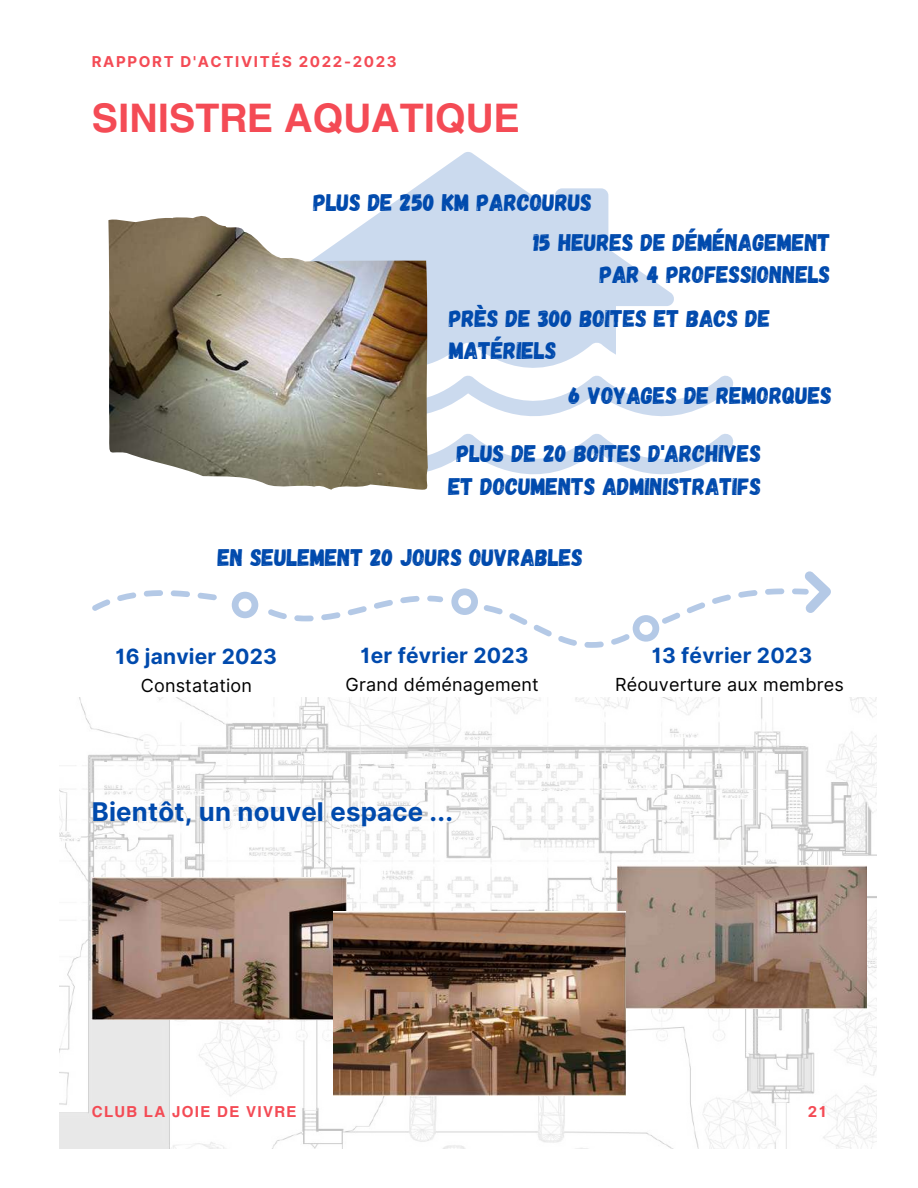
<style>
.page{position:relative;width:918px;height:1188px;background:#fff}
.page>*{position:absolute;margin:0;border:0;box-sizing:border-box;transform-origin:0 0}
.t1{font:700 39px "Helios";color:#f44b55}
.t2{font:700 25.8px "Inter";letter-spacing:.01em;color:#004aad}
.t3{font:24px/32.7px "Gagalin";color:#004aad;text-align:center}
.t4{font:700 21px "Inter";letter-spacing:.01em;color:#004aad}
.t5{font:18px "Inter";letter-spacing:.01em;color:#000}
.t6{font:700 15px "Inter";letter-spacing:.11em;color:#f44b55}
.t7{font:700 15px "Helios";letter-spacing:.085em;color:#f44b55}
</style>
<div class="page">
<img style="left:60px;top:697px;width:816px;height:452px">
<img style="left:617px;top:865px;width:250px;height:143px">
<img style="left:92px;top:877px;width:254px;height:143px">
<img style="left:333px;top:911px;width:293px;height:185px">
<svg style="left:428px;top:375px;width:305px;height:99px"></svg>
<svg style="left:375px;top:152px;width:300px;height:244px;fill:#cbdaee"></svg>
<img style="left:108px;top:216px;width:320px;height:274px">
<svg style="left:232px;top:592px;width:26px;height:26px"></svg>
<svg style="left:144px;top:590px;width:19px;height:7px"></svg>
<svg style="left:171px;top:590px;width:19px;height:7px"></svg>
<svg style="left:197px;top:593px;width:20px;height:7px"></svg>
<svg style="left:92px;top:599px;width:19px;height:12px"></svg>
<svg style="left:117px;top:592px;width:19px;height:9px"></svg>
<svg style="left:374px;top:600px;width:19px;height:9px"></svg>
<svg style="left:400px;top:596px;width:20px;height:7px"></svg>
<svg style="left:347px;top:606px;width:20px;height:9px"></svg>
<svg style="left:427px;top:596px;width:16px;height:6px"></svg>
<svg style="left:294px;top:615px;width:20px;height:6px"></svg>
<svg style="left:268px;top:609px;width:19px;height:10px"></svg>
<svg style="left:321px;top:612px;width:20px;height:8px"></svg>
<svg style="left:451px;top:588px;width:52px;height:27px"></svg>
<svg style="left:558px;top:636px;width:19px;height:10px"></svg>
<svg style="left:584px;top:642px;width:20px;height:6px"></svg>
<svg style="left:509px;top:613px;width:43px;height:23px"></svg>
<svg style="left:765px;top:588px;width:19px;height:7px"></svg>
<svg style="left:611px;top:602px;width:94px;height:43px"></svg>
<svg style="left:792px;top:571px;width:39px;height:42px"></svg>
<svg style="left:738px;top:590px;width:20px;height:8px"></svg>
<svg style="left:712px;top:594px;width:19px;height:10px"></svg>
<p class="t6" style="left:92px;top:53px;width:306px">RAPPORT D'ACTIVITÉS 2022-2023</p>
<h1 class="t1" style="left:92px;top:93px;width:429px">SINISTRE AQUATIQUE</h1>
<p class="t3" style="left:313px;top:184px;width:280px">PLUS DE 250 KM PARCOURUS</p>
<p class="t3" style="left:533px;top:225px;width:299px;text-align:right">15 HEURES DE DÉMÉNAGEMENT<br>PAR 4 PROFESSIONNELS</p>
<p class="t3" style="left:449px;top:301px;width:323px;text-align:left">PRÈS DE 300 BOITES ET BACS DE<br>MATÉRIELS</p>
<p class="t3" style="left:569px;top:378px;width:265px">6 VOYAGES DE REMORQUES</p>
<p class="t3" style="left:448px;top:436px;width:314px">PLUS DE 20 BOITES D'ARCHIVES<br>ET DOCUMENTS ADMINISTRATIFS</p>
<p class="t3" style="left:218px;top:540px;width:367px">EN SEULEMENT 20 JOURS OUVRABLES</p>
<p class="t4" style="left:116px;top:644px;width:163px">16 janvier 2023</p>
<p class="t5" style="left:141px;top:675px;width:113px">Constatation</p>
<p class="t4" style="left:361px;top:643px;width:170px">1er février 2023</p>
<p class="t5" style="left:346px;top:674px;width:195px">Grand déménagement</p>
<p class="t4" style="left:652px;top:643px;width:162px">13 février 2023</p>
<p class="t5" style="left:615px;top:674px;width:230px">Réouverture aux membres</p>
<p class="t2" style="left:92px;top:796px;width:363px">Bientôt, un nouvel espace ...</p>
<p class="t7" style="left:92px;top:1102px;width:206px">CLUB LA JOIE DE VIVRE</p>
<p class="t6" style="left:808px;top:1102px;width:20px">21</p>
</div>
